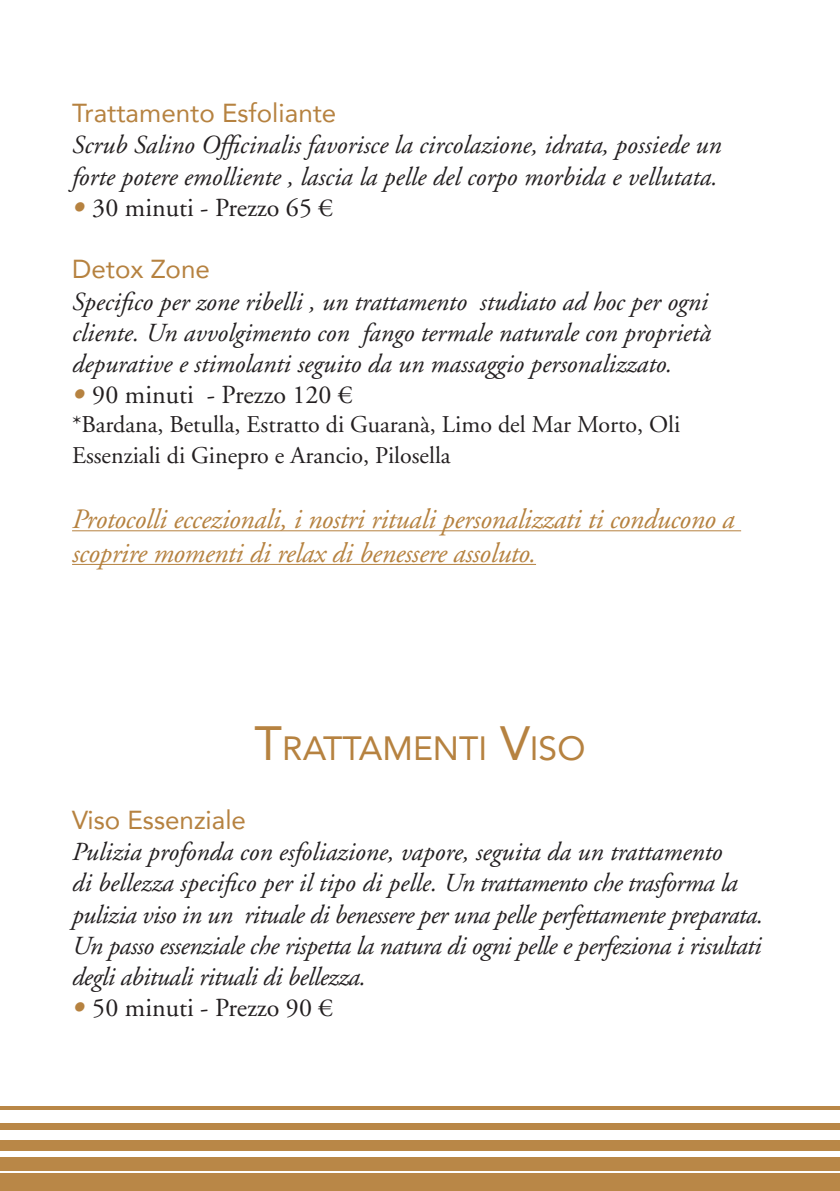
<style>
.page{position:relative;width:840px;height:1191px;background:#fff}
.page>*{position:absolute;margin:0;border:0;box-sizing:border-box;transform-origin:0 0}
.t1{font:33.6px "Avenir";color:#b68240}
.t2{font:italic 28px/33.6px "Adobe Garamond";letter-spacing:-.01em;color:#b68240}
.t3{font:italic 26px/31.2px "Adobe Garamond";color:#231f20}
.t4{font:italic 26px/31.2px "Adobe Garamond";letter-spacing:-.02em;color:#231f20}
.t5{font:26px "Adobe Garamond";color:#231f20}
.t6{font:26px "Avenir";color:#b68240}
.t7{font:24px/31.2px "Adobe Garamond";color:#231f20}
.s1{font-family:"Avenir";font-style:italic;color:#b68240}
.s2{font-size:48px}
</style>
<div class="page">
<hr style="left:72px;top:530px;width:668px;height:1px;background:#b68240">
<hr style="left:72px;top:564px;width:463px;height:1px;background:#b68240">
<div style="left:0;top:1174px;width:839px;height:17px;background:#b98747"></div>
<div style="left:0;top:1157px;width:839px;height:13px;background:#b98747"></div>
<div style="left:0;top:1140px;width:839px;height:10px;background:#b98747"></div>
<div style="left:0;top:1123px;width:839px;height:6px;background:#b98747"></div>
<hr style="left:0;top:1106px;width:839px;height:3px;background:#b98747">
<p class="t6" style="left:72px;top:92px;width:266px">Trattamento Esfoliante</p>
<p class="t3" style="left:72px;top:130px;width:650px">Scrub Salino Officinalis favorisce la circolazione, idrata, possiede un forte potere emolliente , lascia la pelle del corpo morbida e vellutata.</p>
<p class="t5" style="left:72px;top:194px;width:263px"><span class="s1">•</span> 30 minuti - Prezzo 65 €</p>
<p class="t6" style="left:72px;top:248px;width:139px">Detox Zone</p>
<p class="t3" style="left:72px;top:286px;width:640px;text-align:justify">Specifico per zone ribelli , un trattamento studiato ad hoc per ogni cliente. Un avvolgimento con fango termale naturale con proprietà depurative e stimolanti seguito da un massaggio personalizzato.</p>
<p class="t5" style="left:72px;top:381px;width:282px"><span class="s1">•</span> 90 minuti - Prezzo 120 €</p>
<p class="t7" style="left:72px;top:409px;width:609px">*Bardana, Betulla, Estratto di Guaranà, Limo del Mar Morto, Oli<br>Essenziali di Ginepro e Arancio, Pilosella</p>
<p class="t2" style="left:72px;top:503px;width:663px">Protocolli eccezionali, i nostri rituali personalizzati ti conducono a scoprire momenti di relax di benessere assoluto.</p>
<p class="t1" style="left:254px;top:721px;width:332px"><span class="s2">T</span>RATTAME NTI <span class="s2">V</span>ISO</p>
<p class="t6" style="left:72px;top:799px;width:175px">Viso Essenziale</p>
<p class="t4" style="left:72px;top:837px;width:692px">Pulizia profonda con esfoliazione, vapore, seguita da un trattamento<br>di bellezza specifico per il tipo di pelle. Un trattamento che trasforma la pulizia viso in un rituale di benessere per una pelle perfettamente preparata.<br>Un passo essenziale che rispetta la natura di ogni pelle e perfeziona i risultati degli abituali rituali di bellezza.</p>
<p class="t5" style="left:72px;top:994px;width:263px"><span class="s1">•</span> 50 minuti - Prezzo 90 €</p>
</div>
